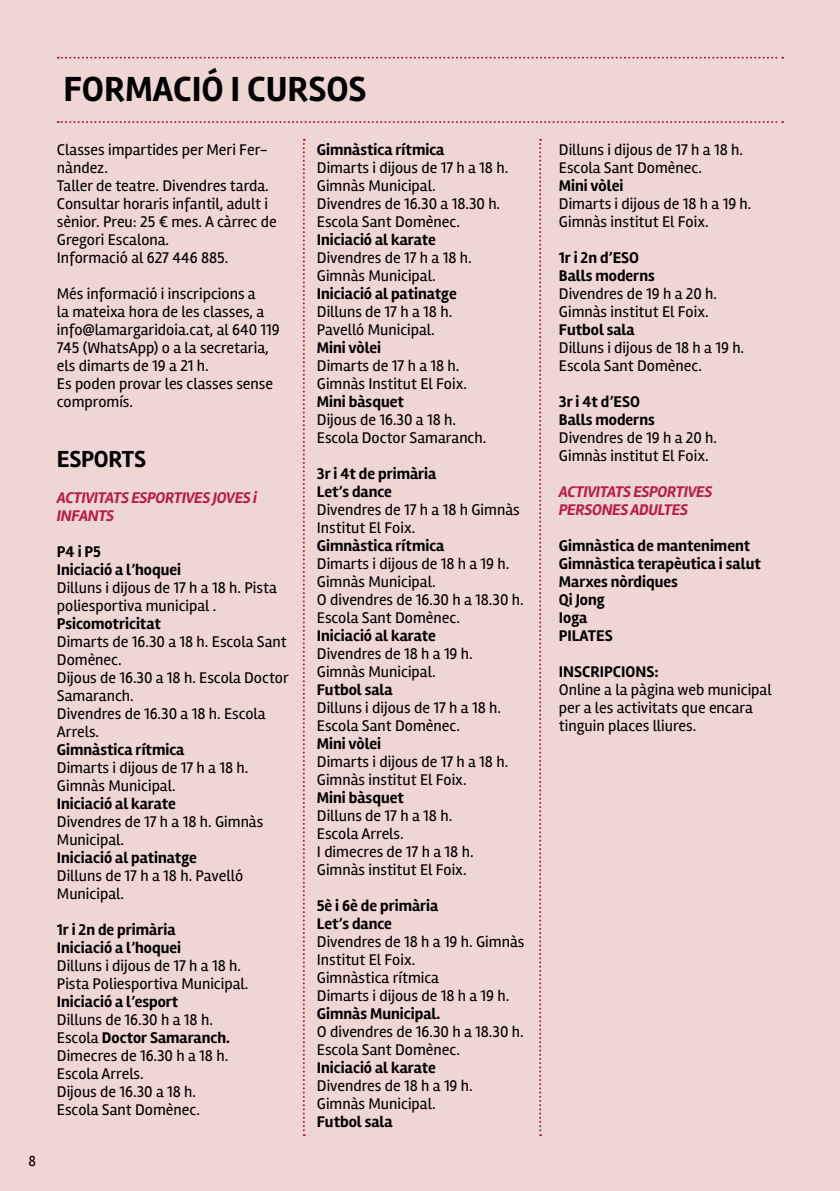
<style>
.page{position:relative;width:840px;height:1191px;background:#fff}
.page>*{position:absolute;margin:0;border:0;box-sizing:border-box;transform-origin:0 0}
.t1{font:700 36px "Rambla";color:#000}
.t2{font:700 24px "Rambla";letter-spacing:-.01em;color:#000}
.t3{font:16px/18px "Rambla";color:#000}
.t4{font:700 16px/18px "Rambla";color:#000}
.t5{font:italic 700 16px/18px "Rambla";letter-spacing:-.02em;color:#b91e47}
.t6{font:15px "Rambla";color:#000}
.s1{font-weight:700}
</style>
<div class="page">
<div style="left:0;top:0;width:839px;height:1191px;background:#eed6d3"></div>
<svg style="left:58px;top:57px;width:724px;height:2px"></svg>
<svg style="left:58px;top:121px;width:724px;height:2px"></svg>
<svg style="left:302px;top:139px;width:2px;height:997px"></svg>
<svg style="left:539px;top:139px;width:2px;height:997px"></svg>
<p class="t6" style="left:28px;top:1152px;width:9px">8</p>
<h1 class="t1" style="left:63px;top:68px;width:304px">FORMACIÓ I CURSOS</h1>
<p class="t3" style="left:57px;top:141px;width:221px">Classes impartides per Meri Fer&shy;nàndez.<br>Taller de teatre. Divendres tarda.<br>Consultar horaris infantil, adult i sènior. Preu: 25 € mes. A càrrec de<br>Gregori Escalona.<br>Informació al 627 446 885.</p>
<p class="t3" style="left:57px;top:285px;width:224px">Més informació i inscripcions a<br>la mateixa hora de les classes, a info@lamargaridoia.cat, al 640 119<br>745 (WhatsApp) o a la secretaria, els dimarts de 19 a 21 h.<br>Es poden provar les classes sense compromís.</p>
<h2 class="t2" style="left:57px;top:445px;width:91px">ESPORTS</h2>
<p class="t5" style="left:57px;top:489px;width:201px">ACTIVITATS ESPORTIVES JOVES i<br>INFANTS</p>
<p class="t4" style="left:57px;top:543px;width:125px">P4 i P5<br>Iniciació a l’hoquei</p>
<p class="t3" style="left:57px;top:579px;width:221px">Dilluns i dijous de 17 h a 18 h. Pista poliesportiva municipal .</p>
<p class="t4" style="left:57px;top:615px;width:105px">Psicomotricitat</p>
<p class="t3" style="left:57px;top:633px;width:233px">Dimarts de 16.30 a 18 h. Escola Sant<br>Domènec.<br>Dijous de 16.30 a 18 h. Escola Doctor<br>Samaranch.<br>Divendres de 16.30 a 18 h. Escola<br>Arrels.</p>
<p class="t4" style="left:57px;top:741px;width:129px">Gimnàstica rítmica</p>
<p class="t3" style="left:57px;top:759px;width:193px">Dimarts i dijous de 17 h a 18 h.<br>Gimnàs Municipal.</p>
<p class="t4" style="left:57px;top:795px;width:120px">Iniciació al karate</p>
<p class="t3" style="left:57px;top:813px;width:208px">Divendres de 17 h a 18 h. Gimnàs<br>Municipal.</p>
<p class="t4" style="left:57px;top:849px;width:141px">Iniciació al patinatge</p>
<p class="t3" style="left:57px;top:867px;width:188px">Dilluns de 17 h a 18 h. Pavelló<br>Municipal.</p>
<p class="t4" style="left:57px;top:921px;width:125px">1r i 2n de primària<br>Iniciació a l’hoquei</p>
<p class="t3" style="left:57px;top:957px;width:193px">Dilluns i dijous de 17 h a 18 h.<br>Pista Poliesportiva Municipal.</p>
<p class="t4" style="left:57px;top:993px;width:123px">Iniciació a l’esport</p>
<p class="t3" style="left:57px;top:1011px;width:175px">Dilluns de 16.30 h a 18 h.<br>Escola <span class="s1">Doctor Samaranch.<br></span>Dimecres de 16.30 h a 18 h.<br>Escola Arrels.<br>Dijous de 16.30 a 18 h.<br>Escola Sant Domènec.</p>
<p class="t4" style="left:317px;top:141px;width:129px">Gimnàstica rítmica</p>
<p class="t3" style="left:317px;top:159px;width:193px">Dimarts i dijous de 17 h a 18 h.<br>Gimnàs Municipal.<br>Divendres de 16.30 a 18.30 h.<br>Escola Sant Domènec.</p>
<p class="t4" style="left:317px;top:231px;width:120px">Iniciació al karate</p>
<p class="t3" style="left:317px;top:249px;width:156px">Divendres de 17 h a 18 h.<br>Gimnàs Municipal.</p>
<p class="t4" style="left:317px;top:285px;width:141px">Iniciació al patinatge</p>
<p class="t3" style="left:317px;top:303px;width:137px">Dilluns de 17 h a 18 h.<br>Pavelló Municipal.</p>
<p class="t4" style="left:317px;top:339px;width:66px">Mini vòlei</p>
<p class="t3" style="left:317px;top:357px;width:151px">Dimarts de 17 h a 18 h.<br>Gimnàs Institut El Foix.</p>
<p class="t4" style="left:317px;top:393px;width:88px">Mini bàsquet</p>
<p class="t3" style="left:317px;top:411px;width:171px">Dijous de 16.30 a 18 h.<br>Escola Doctor Samaranch.</p>
<p class="t4" style="left:317px;top:465px;width:121px">3r i 4t de primària<br>Let’s dance</p>
<p class="t3" style="left:317px;top:501px;width:204px">Divendres de 17 h a 18 h Gimnàs<br>Institut El Foix.</p>
<p class="t4" style="left:317px;top:537px;width:129px">Gimnàstica rítmica</p>
<p class="t3" style="left:317px;top:555px;width:208px">Dimarts i dijous de 18 h a 19 h.<br>Gimnàs Municipal.<br>O divendres de 16.30 h a 18.30 h.<br>Escola Sant Domènec.</p>
<p class="t4" style="left:317px;top:627px;width:120px">Iniciació al karate</p>
<p class="t3" style="left:317px;top:645px;width:157px">Divendres de 18 h a 19 h.<br>Gimnàs Municipal.</p>
<p class="t4" style="left:317px;top:681px;width:77px">Futbol sala</p>
<p class="t3" style="left:317px;top:699px;width:185px">Dilluns i dijous de 17 h a 18 h.<br>Escola Sant Domènec.</p>
<p class="t4" style="left:317px;top:735px;width:66px">Mini vòlei</p>
<p class="t3" style="left:317px;top:753px;width:193px">Dimarts i dijous de 17 h a 18 h.<br>Gimnàs institut El Foix.</p>
<p class="t4" style="left:317px;top:789px;width:88px">Mini bàsquet</p>
<p class="t3" style="left:317px;top:807px;width:158px">Dilluns de 17 h a 18 h.<br>Escola Arrels.<br>I dimecres de 17 h a 18 h.<br>Gimnàs institut El Foix.</p>
<p class="t4" style="left:317px;top:897px;width:123px">5è i 6è de primària<br>Let’s dance</p>
<p class="t3" style="left:317px;top:933px;width:209px">Divendres de 18 h a 19 h. Gimnàs<br>Institut El Foix.<br>Gimnàstica rítmica<br>Dimarts i dijous de 18 h a 19 h.</p>
<p class="t4" style="left:317px;top:1005px;width:125px">Gimnàs Municipal.</p>
<p class="t3" style="left:317px;top:1023px;width:208px">O divendres de 16.30 h a 18.30 h.<br>Escola Sant Domènec.</p>
<p class="t4" style="left:317px;top:1059px;width:120px">Iniciació al karate</p>
<p class="t3" style="left:317px;top:1077px;width:157px">Divendres de 18 h a 19 h.<br>Gimnàs Municipal.</p>
<p class="t4" style="left:317px;top:1113px;width:77px">Futbol sala</p>
<p class="t3" style="left:558px;top:141px;width:185px">Dilluns i dijous de 17 h a 18 h.<br>Escola Sant Domènec.</p>
<p class="t4" style="left:558px;top:177px;width:66px">Mini vòlei</p>
<p class="t3" style="left:558px;top:195px;width:194px">Dimarts i dijous de 18 h a 19 h.<br>Gimnàs institut El Foix.</p>
<p class="t4" style="left:558px;top:249px;width:97px">1r i 2n d’ESO<br>Balls moderns</p>
<p class="t3" style="left:558px;top:285px;width:160px">Divendres de 19 h a 20 h.<br>Gimnàs institut El Foix.</p>
<p class="t4" style="left:558px;top:321px;width:77px">Futbol sala</p>
<p class="t3" style="left:558px;top:339px;width:187px">Dilluns i dijous de 18 h a 19 h.<br>Escola Sant Domènec.</p>
<p class="t4" style="left:558px;top:393px;width:97px">3r i 4t d’ESO<br>Balls moderns</p>
<p class="t3" style="left:558px;top:429px;width:160px">Divendres de 19 h a 20 h.<br>Gimnàs institut El Foix.</p>
<p class="t5" style="left:558px;top:483px;width:155px">ACTIVITATS ESPORTIVES<br>PERSONES ADULTES</p>
<p class="t4" style="left:558px;top:537px;width:203px">Gimnàstica de manteniment<br>Gimnàstica terapèutica i salut<br>Marxes nòrdiques<br>Qi Jong<br>Ioga<br>PILATES</p>
<p class="t4" style="left:558px;top:663px;width:101px">INSCRIPCIONS:</p>
<p class="t3" style="left:558px;top:681px;width:214px">Online a la pàgina web municipal per a les activitats que encara tinguin places lliures.</p>
</div>
